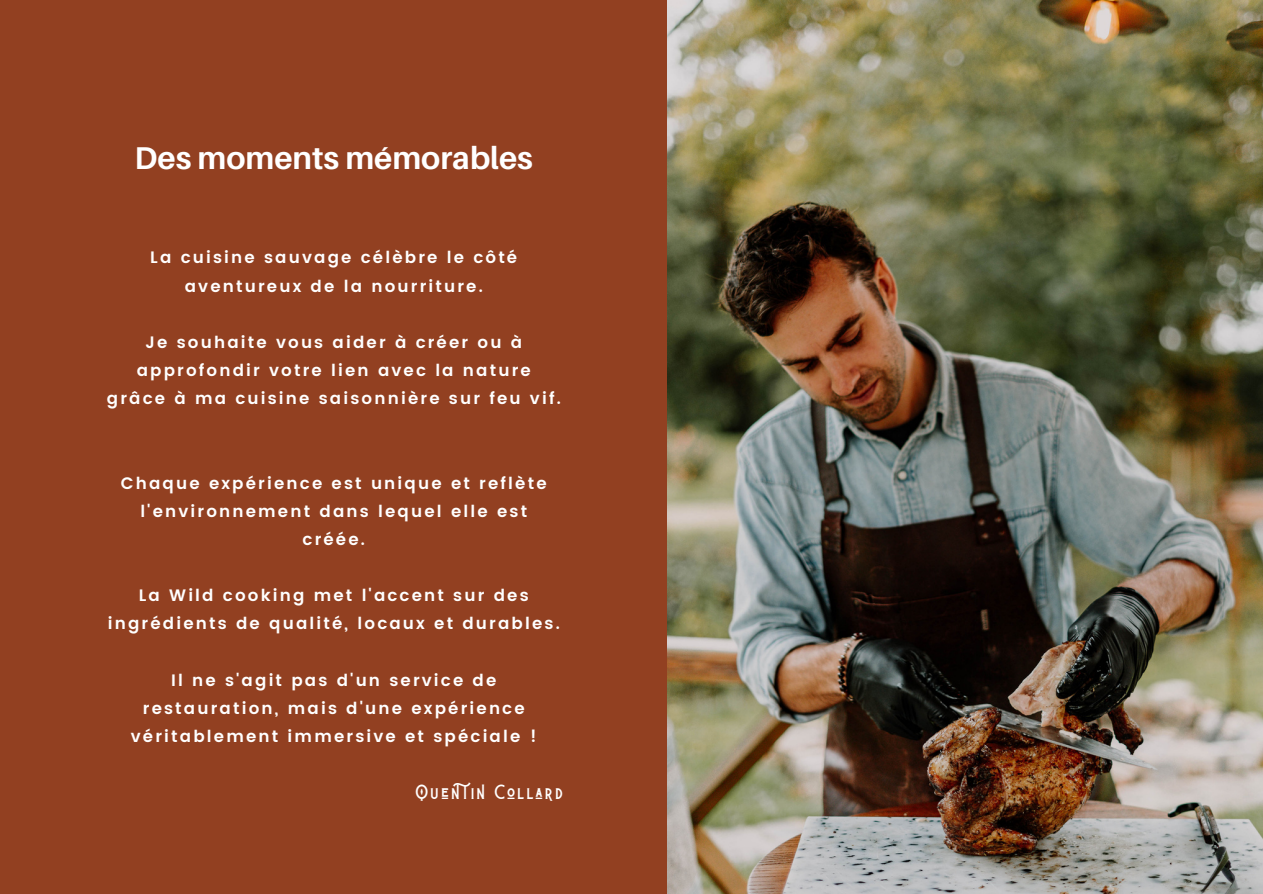
<style>
.page{position:relative;width:1263px;height:894px;background:#fff}
.page>*{position:absolute;margin:0;border:0;box-sizing:border-box;transform-origin:0 0}
.t1{font:700 31.5px "Aileron";color:#fff}
.t2{font:600 16.5px/28.2px "Poppins";letter-spacing:.13em;color:#fff;text-align:center}
.t3{font:16.5px "Badhorse";letter-spacing:.13em;color:#fff}
</style>
<div class="page">
<div style="left:0;top:0;width:667px;height:893px;background:#924021"></div>
<img style="left:668px;top:0;width:595px;height:893px">
<p class="t1" style="left:135px;top:139px;width:400px">Des moments mémorables</p>
<h2 class="t2" style="left:150px;top:243px;width:368px">La cuisine sauvage célèbre le côté aventureux de la nourriture.</h2>
<h2 class="t2" style="left:107px;top:328px;width:455px">Je souhaite vous aider à créer ou à approfondir votre lien avec la nature grâce à ma cuisine saisonnière sur feu vif.</h2>
<h2 class="t2" style="left:121px;top:468px;width:427px">Chaque expérience est unique et reflète l'environnement dans lequel elle est créée.</h2>
<h2 class="t2" style="left:108px;top:581px;width:454px">La Wild cooking met l'accent sur des ingrédients de qualité, locaux et durables.</h2>
<h2 class="t2" style="left:131px;top:665px;width:407px">Il ne s'agit pas d'un service de restauration, mais d'une expérience véritablement immersive et spéciale !</h2>
<p class="t3" style="left:415px;top:781px;width:149px">QUENTIN COLLARD</p>
</div>
